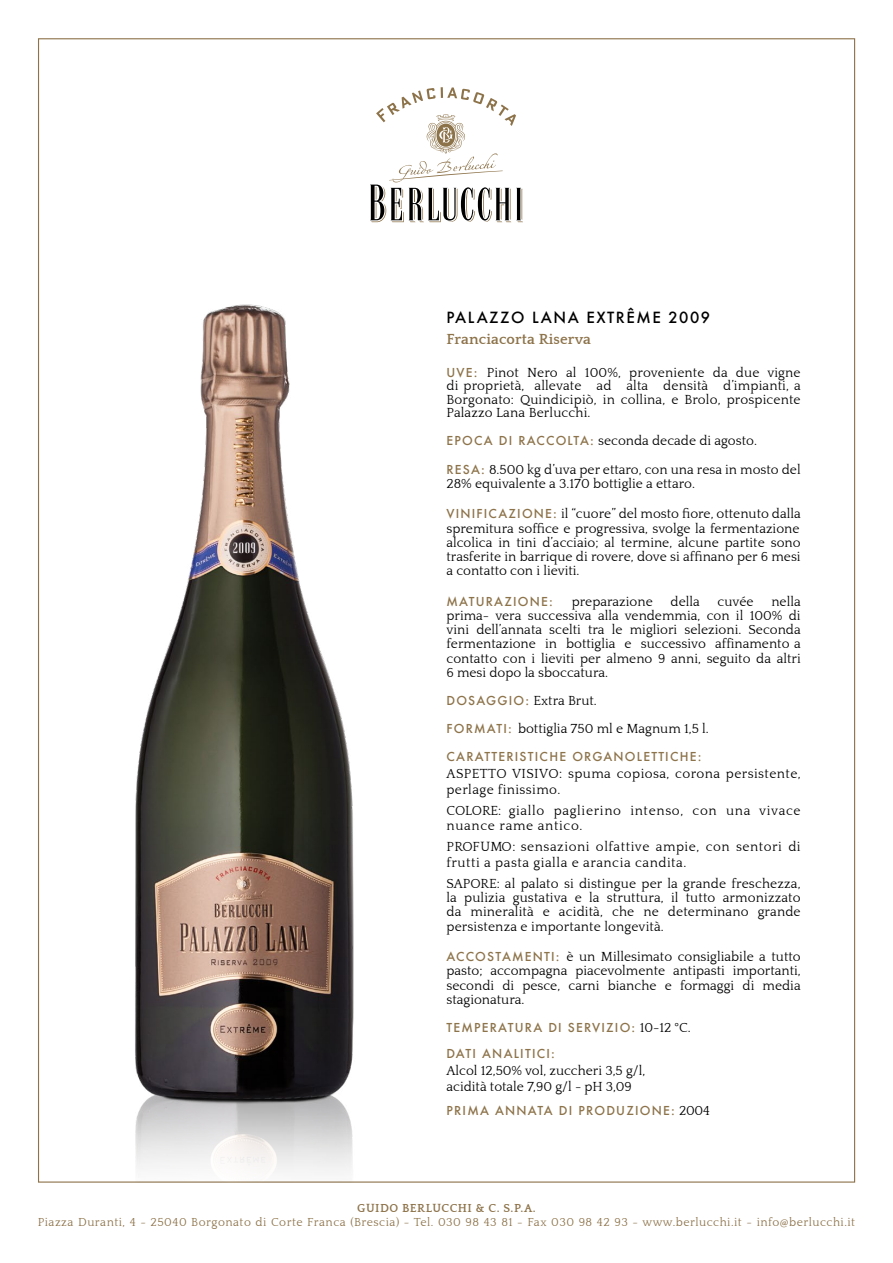
<style>
.page{position:relative;width:893px;height:1263px;background:#fff}
.page>*{position:absolute;margin:0;border:0;box-sizing:border-box;transform-origin:0 0}
.t1{font:500 15px "Futura";letter-spacing:.1em;color:#000}
.t2{font:700 15px "Quattrocento";letter-spacing:.01em;color:#8d734a}
.t3{font:13.5px/14.2px "Quattrocento";color:#000;text-align:justify}
.t4{font:13.5px/16.2px "Quattrocento";letter-spacing:.04em;color:#000}
.t5{font:13.5px/16.5px "Quattrocento";letter-spacing:.03em;color:#000}
.t6{font:13.5px/14.2px "Quattrocento";letter-spacing:.05em;color:#000}
.t7{font:500 12px/26.4px "Futura";letter-spacing:.1em;color:#8d734a}
.t8{font:11.85px "Quattrocento";letter-spacing:.04em;color:#8d734a}
.t9{font:700 11.85px "Quattrocento";letter-spacing:.04em;color:#8d734a}
.s1{font-family:"Futura";font-weight:500;font-size:12px;color:#8d734a}
.s2{font-family:"Quattrocento";font-weight:400;font-size:13.5px;color:#000}
</style>
<div class="page">
<svg style="left:370px;top:87px;width:153px;height:135px"></svg>
<img style="left:89px;top:304px;width:320px;height:878px">
<p class="t1" style="left:446px;top:307px;width:265px">PALAZZO LANA EXTRÊME 2009</p>
<p class="t2" style="left:446px;top:331px;width:146px">Franciacorta Riserva</p>
<p class="t3" style="left:446px;top:366px;width:356px;line-height:13.5px"><span class="s1">UVE:</span> Pinot Nero al 100%, proveniente da due vigne di proprietà, allevate ad alta densità d’impianti, a Borgonato: Quindicipiò, in collina, e Brolo, prospicente Palazzo Lana Berlucchi.</p>
<p class="t3" style="left:446px;top:427px;width:356px;line-height:28.2px"><span class="s1">EPOCA DI RACCOLTA:</span> seconda decade di agosto.<br><span class="s1">RESA:</span> 8.500 kg d’uva per ettaro, con una resa in mosto del</p>
<p class="t3" style="left:446px;top:477px;width:250px">28% equivalente a 3.170 bottiglie a ettaro.</p>
<p class="t3" style="left:446px;top:507px;width:356px"><span class="s1">VINIFICAZIONE:</span> il “cuore” del mosto fiore, ottenuto dalla spremitura soffice e progressiva, svolge la fermentazione alcolica in tini d’acciaio; al termine, alcune partite sono trasferite in barrique di rovere, dove si affinano per 6 mesi a contatto con i lieviti.</p>
<p class="t7" style="left:446px;top:588px;width:108px">MATURAZIONE:</p>
<p class="t3" style="left:572px;top:595px;width:82px">preparazione</p>
<p class="t3" style="left:671px;top:595px;width:31px">della</p>
<p class="t3" style="left:718px;top:595px;width:37px">cuvée</p>
<p class="t3" style="left:446px;top:595px;width:356px;text-indent:325px">nella prima- vera successiva alla vendemmia, con il 100% di vini dell’annata scelti tra le migliori selezioni. Seconda fermentazione in bottiglia e successivo affinamento a contatto con i lieviti per almeno 9 anni, seguito da altri 6 mesi dopo la sboccatura.</p>
<p class="t3" style="left:446px;top:687px;width:264px;line-height:28.2px"><span class="s1">DOSAGGIO:</span> Extra Brut.<br><span class="s1">FORMATI:</span> bottiglia 750 ml e Magnum 1,5 l.</p>
<p class="t7" style="left:446px;top:743px;width:257px">CARATTERISTICHE ORGANOLETTICHE:</p>
<p class="t5" style="left:446px;top:765px;width:356px">ASPETTO VISIVO: spuma copiosa, corona persistente, perlage finissimo.</p>
<p class="t6" style="left:446px;top:804px;width:356px">COLORE: giallo paglierino intenso, con una vivace nuance rame antico.</p>
<p class="t4" style="left:446px;top:839px;width:356px">PROFUMO: sensazioni olfattive ampie, con sentori di frutti a pasta gialla e arancia candita.</p>
<p class="t3" style="left:446px;top:877px;width:356px">SAPORE: al palato si distingue per la grande freschezza, la pulizia gustativa e la struttura, il tutto armonizzato da mineralità e acidità, che ne determinano grande persistenza e importante longevità.</p>
<p class="t3" style="left:446px;top:950px;width:356px"><span class="s1">ACCOSTAMENTI:</span> è un Millesimato consigliabile a tutto pasto; accompagna piacevolmente antipasti importanti, secondi di pesce, carni bianche e formaggi di media stagionatura.</p>
<p class="t7" style="left:446px;top:1014px;width:246px">TEMPERATURA DI SERVIZIO: <span class="s2">10-12 °C.<br></span>DATI ANALITICI:</p>
<p class="t3" style="left:446px;top:1062px;width:200px;line-height:16.5px">Alcol 12,50% vol, zuccheri 3,5 g/l, acidità totale 7,90 g/l - pH 3,09</p>
<p class="t7" style="left:446px;top:1097px;width:265px">PRIMA ANNATA DI PRODUZIONE: <span class="s2">2004</span></p>
<p class="t9" style="left:357px;top:1202px;width:180px">GUIDO BERLUCCHI &amp; C. S.P.A.</p>
<p class="t8" style="left:38px;top:1216px;width:819px">Piazza Duranti, 4 - 25040 Borgonato di Corte Franca (Brescia) - Tel. 030 98 43 81 - Fax 030 98 42 93 - www.berlucchi.it - info@berlucchi.it</p>
</div>
